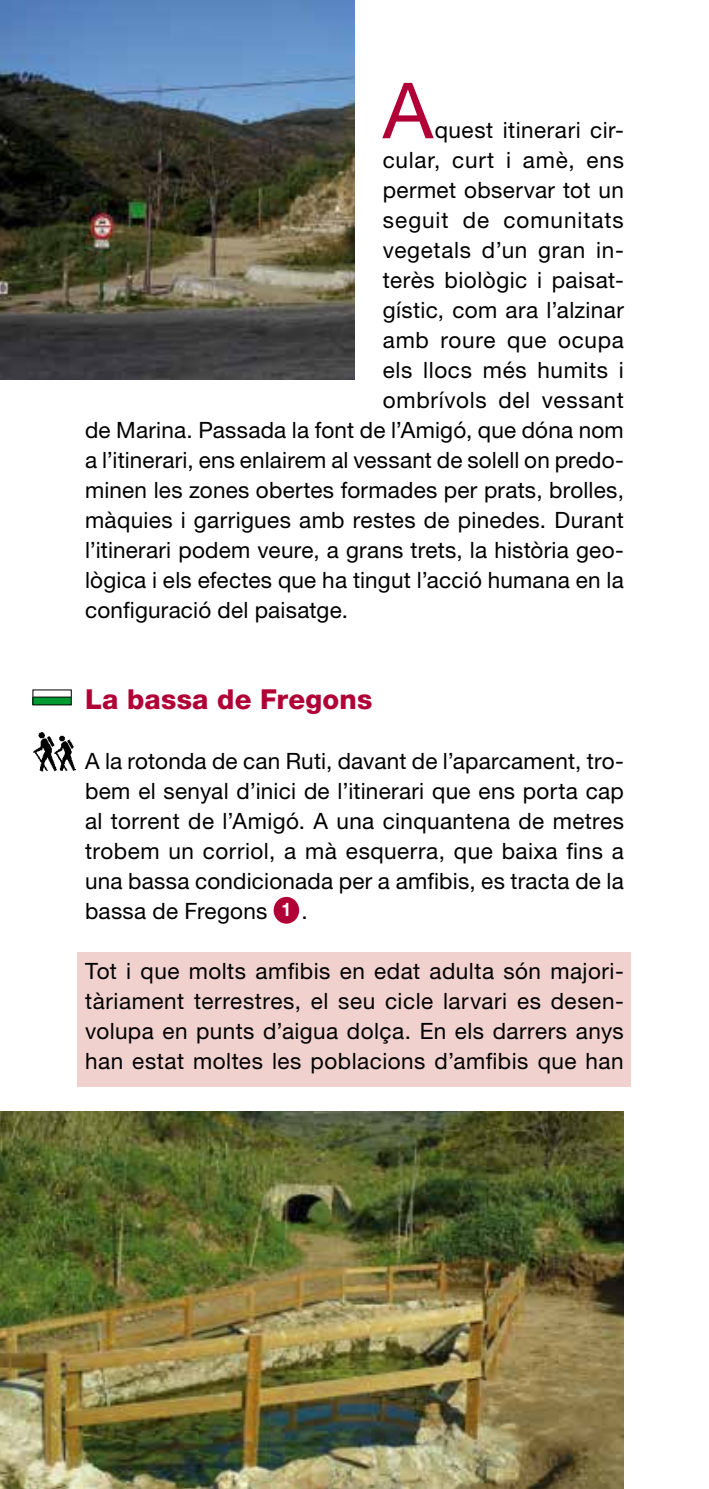
<style>
.page{position:relative;width:709px;height:1489px;background:#fff}
.page>*{position:absolute;margin:0;border:0;box-sizing:border-box;transform-origin:0 0}
.t1{font:77.5px "Helvetica Neue LT Std";color:#b10035}
.t2{font:800 27.5px "Helvetica Neue LT Std";letter-spacing:.01em;color:#b10035}
.t3{font:22.5px/30px "Helvetica Neue LT Std";letter-spacing:.015em;color:#000;text-align:justify}
.t4{font:22.5px "Helvetica Neue LT Std";letter-spacing:.035em;color:#000}
.t5{font:22.5px "Helvetica Neue LT Std";letter-spacing:.045em;color:#000}
.s1{font-weight:700;font-size:18.75px;color:#fff}
</style>
<div class="page">
<div style="left:78px;top:951px;width:553px;height:135px;background:#f0d1cd"></div>
<div style="left:274px;top:896px;width:25px;height:27px;background:#b10035;border-radius:50%"></div>
<img style="left:0;top:0;width:354px;height:379px">
<img style="left:33px;top:732px;width:42px;height:39px">
<div style="left:33px;top:697px;width:38px;height:8px;background:#009932"></div>
<hr style="left:33px;top:696px;width:38px;height:1px;background:#000">
<img style="left:0;top:1111px;width:624px;height:377px">
<h1 class="t1" style="left:383px;top:64px;width:52px">A</h1>
<p class="t3" style="left:435px;top:115px;width:191px">quest itinerari cir-</p>
<p class="t4" style="left:383px;top:147px;width:242px">cular, curt i amè, ens</p>
<p class="t3" style="left:383px;top:175px;width:242px">permet observar tot un</p>
<p class="t5" style="left:383px;top:207px;width:242px">seguit de comunitats</p>
<p class="t3" style="left:383px;top:235px;width:242px">vegetals d’un gran in-</p>
<p class="t3" style="left:383px;top:265px;width:242px">terès biològic i paisat-</p>
<p class="t3" style="left:383px;top:295px;width:242px">gístic, com ara l’alzinar</p>
<p class="t3" style="left:383px;top:325px;width:242px">amb roure que ocupa</p>
<p class="t3" style="left:383px;top:355px;width:242px">els llocs més humits i</p>
<p class="t3" style="left:383px;top:385px;width:242px">ombrívols del vessant</p>
<p class="t3" style="left:85px;top:415px;width:540px">de Marina. Passada la font de l’Amigó, que dóna nom</p>
<p class="t3" style="left:85px;top:445px;width:540px">a l’itinerari, ens enlairem al vessant de solell on predo-</p>
<p class="t3" style="left:85px;top:475px;width:540px">minen les zones obertes formades per prats, brolles,</p>
<p class="t3" style="left:85px;top:505px;width:540px">màquies i garrigues amb restes de pinedes. Durant</p>
<p class="t3" style="left:85px;top:535px;width:540px">l’itinerari podem veure, a grans trets, la història geo-</p>
<p class="t3" style="left:85px;top:565px;width:540px">lògica i els efectes que ha tingut l’acció humana en la</p>
<p class="t3" style="left:85px;top:595px;width:264px">configuració del paisatge.</p>
<p class="t2" style="left:85px;top:682px;width:289px">La bassa de Fregons</p>
<p class="t3" style="left:85px;top:745px;width:540px">A la rotonda de can Ruti, davant de l’aparcament, tro&shy;bem el senyal d’inici de l’itinerari que ens porta cap al torrent de l’Amigó. A una cinquantena de metres trobem un corriol, a mà esquerra, que baixa fins a una bassa condicionada per a amfibis, es tracta de la bassa de Fregons <span class="s1">1</span> .</p>
<p class="t3" style="left:85px;top:955px;width:540px">Tot i que molts amfibis en edat adulta són majori&shy;tàriament terrestres, el seu cicle larvari es desen&shy;volupa en punts d’aigua dolça. En els darrers anys han estat moltes les poblacions d’amfibis que han</p>
</div>
